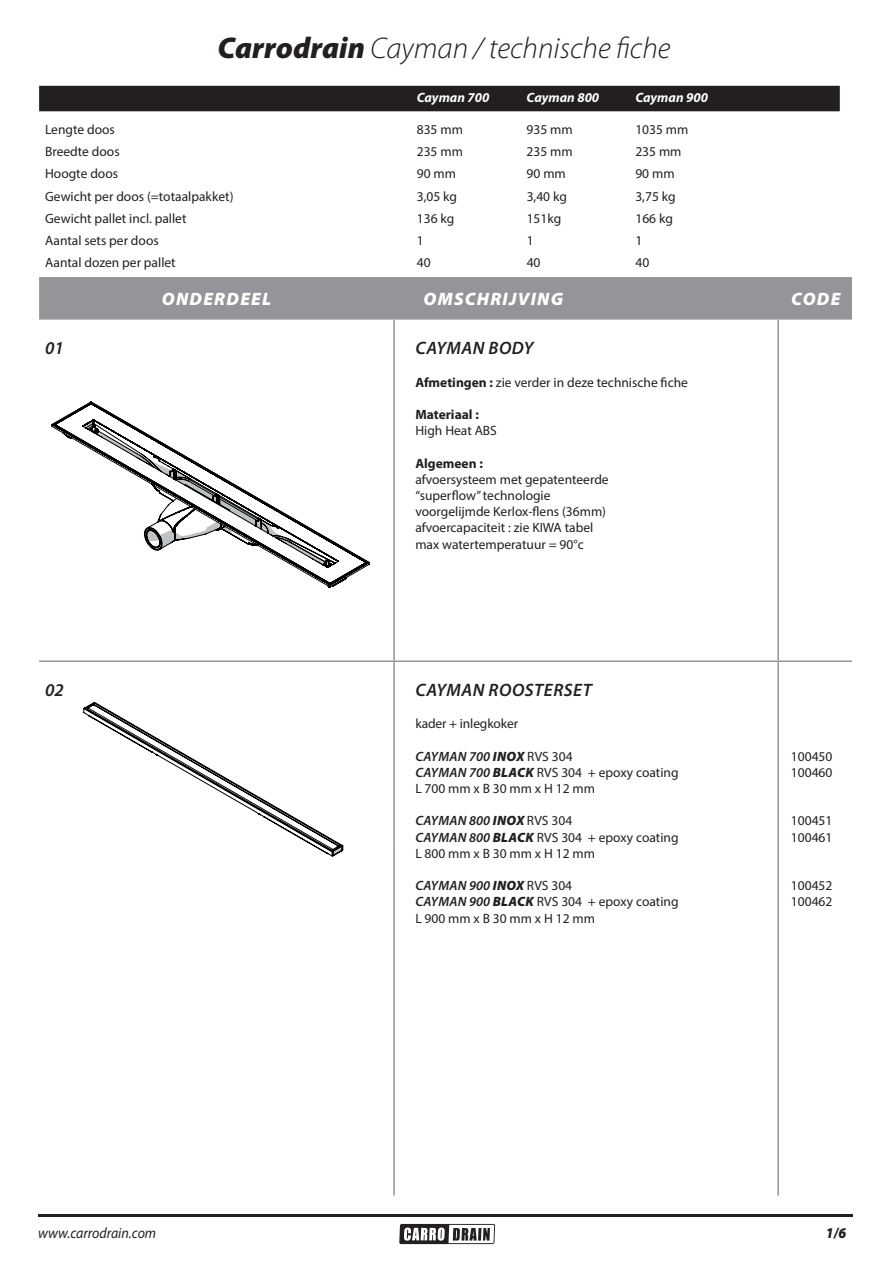
<style>
.page{position:relative;width:893px;height:1263px;background:#fff}
.page>*{position:absolute;margin:0;border:0;box-sizing:border-box;transform-origin:0 0}
.t1{font:italic 300 30px "Myriad Pro";color:#231f20}
.t2{font:italic 600 18px "Myriad Pro";letter-spacing:.03em;color:#231f20}
.t3{font:italic 900 18px "Myriad Pro";letter-spacing:.07em;color:#fff}
.t4{font:italic 15px "Myriad Pro";color:#231f20;scale:.93 1}
.t5{font:italic 900 15px "Myriad Pro";color:#231f20;scale:.93 1}
.t6{font:13.5px/16.2px "Myriad Pro";color:#231f20}
.t7{font:italic 700 13.5px "Myriad Pro";color:#fff}
.t8{font:700 13.5px "Myriad Pro";color:#231f20}
.s1{font-weight:900}
.s2{font-weight:700}
.s3{font-weight:600;font-style:italic}
.s4{font-weight:900;font-style:italic}
</style>
<div class="page">
<hr style="left:38px;top:1214px;width:815px;height:2px;background:#231f20">
<div style="left:39px;top:277px;width:813px;height:43px;background:#939598"></div>
<hr style="left:393px;top:320px;width:2px;height:340px;background:#939598">
<hr style="left:777px;top:320px;width:2px;height:340px;background:#939598">
<hr style="left:39px;top:660px;width:355px;height:2px;background:#939598">
<hr style="left:394px;top:660px;width:384px;height:2px;background:#939598">
<hr style="left:393px;top:662px;width:2px;height:182px;background:#939598">
<hr style="left:777px;top:662px;width:2px;height:182px;background:#939598">
<hr style="left:393px;top:844px;width:2px;height:351px;background:#939598">
<hr style="left:777px;top:844px;width:2px;height:351px;background:#939598">
<hr style="left:778px;top:660px;width:74px;height:2px;background:#939598">
<div style="left:39px;top:86px;width:801px;height:25px;background:#231f20"></div>
<svg style="left:83px;top:702px;width:261px;height:155px"></svg>
<svg style="left:399px;top:1224px;width:96px;height:20px"></svg>
<svg style="left:54px;top:403px;width:315px;height:185px"></svg>
<h1 class="t1" style="left:218px;top:30px;width:455px"><span class="s1">Carrodrain</span> Cayman / technische fiche</h1>
<p class="t7" style="left:417px;top:89px;width:74px">Cayman 700</p>
<p class="t7" style="left:527px;top:89px;width:74px">Cayman 800</p>
<p class="t7" style="left:635px;top:89px;width:74px">Cayman 900</p>
<p class="t6" style="left:45px;top:121px;width:71px">Lengte doos</p>
<p class="t6" style="left:417px;top:121px;width:48px">835 mm</p>
<p class="t6" style="left:527px;top:121px;width:48px">935 mm</p>
<p class="t6" style="left:635px;top:121px;width:55px">1035 mm</p>
<p class="t6" style="left:45px;top:143px;width:76px">Breedte doos</p>
<p class="t6" style="left:417px;top:143px;width:48px">235 mm</p>
<p class="t6" style="left:527px;top:143px;width:48px">235 mm</p>
<p class="t6" style="left:635px;top:143px;width:48px">235 mm</p>
<p class="t6" style="left:45px;top:166px;width:74px">Hoogte doos</p>
<p class="t6" style="left:417px;top:166px;width:41px">90 mm</p>
<p class="t6" style="left:527px;top:166px;width:41px">90 mm</p>
<p class="t6" style="left:635px;top:166px;width:41px">90 mm</p>
<p class="t6" style="left:45px;top:188px;width:190px">Gewicht per doos (=totaalpakket)</p>
<p class="t6" style="left:417px;top:188px;width:42px">3,05 kg</p>
<p class="t6" style="left:527px;top:188px;width:42px">3,40 kg</p>
<p class="t6" style="left:635px;top:188px;width:42px">3,75 kg</p>
<p class="t6" style="left:45px;top:210px;width:143px">Gewicht pallet incl. pallet</p>
<p class="t6" style="left:417px;top:210px;width:39px">136 kg</p>
<p class="t6" style="left:527px;top:210px;width:36px">151kg</p>
<p class="t6" style="left:635px;top:210px;width:39px">166 kg</p>
<p class="t6" style="left:45px;top:232px;width:115px">Aantal sets per doos</p>
<p class="t6" style="left:417px;top:232px;width:8px">1</p>
<p class="t6" style="left:527px;top:232px;width:8px">1</p>
<p class="t6" style="left:635px;top:232px;width:8px">1</p>
<p class="t6" style="left:45px;top:254px;width:132px">Aantal dozen per pallet</p>
<p class="t6" style="left:417px;top:254px;width:15px">40</p>
<p class="t6" style="left:527px;top:254px;width:15px">40</p>
<p class="t6" style="left:635px;top:254px;width:15px">40</p>
<h2 class="t3" style="left:162px;top:287px;width:111px">ONDERDEEL</h2>
<h2 class="t3" style="left:424px;top:287px;width:141px">OMSCHRIJVING</h2>
<h2 class="t3" style="left:791px;top:287px;width:51px">CODE</h2>
<h2 class="t2" style="left:45px;top:337px;width:20px">01</h2>
<h2 class="t2" style="left:415px;top:337px;width:120px">CAYMAN BODY</h2>
<p class="t6" style="left:415px;top:374px;width:274px"><span class="s2">Afmetingen :</span> zie verder in deze technische fiche</p>
<p class="t8" style="left:415px;top:406px;width:65px">Materiaal :</p>
<p class="t6" style="left:415px;top:422px;width:83px">High Heat ABS</p>
<p class="t8" style="left:415px;top:454px;width:69px">Algemeen :</p>
<p class="t6" style="left:415px;top:471px;width:195px">afvoersysteem met gepatenteerde “superflow” technologie voorgelijmde Kerlox-flens (36mm) afvoercapaciteit : zie KIWA tabel max watertemperatuur = 90°c</p>
<h2 class="t2" style="left:45px;top:678px;width:20px">02</h2>
<h2 class="t2" style="left:415px;top:678px;width:178px">CAYMAN ROOSTERSET</h2>
<p class="t6" style="left:415px;top:715px;width:104px">kader + inlegkoker</p>
<p class="t6" style="left:415px;top:748px;width:265px"><span class="s3">CAYMAN 700</span> <span class="s4">INOX</span> RVS 304<br><span class="s3">CAYMAN 700</span> <span class="s4">BLACK</span> RVS 304 + epoxy coating<br>L 700 mm x B 30 mm x H 12 mm</p>
<p class="t6" style="left:415px;top:813px;width:265px"><span class="s3">CAYMAN 800</span> <span class="s4">INOX</span> RVS 304<br><span class="s3">CAYMAN 800</span> <span class="s4">BLACK</span> RVS 304 + epoxy coating<br>L 800 mm x B 30 mm x H 12 mm</p>
<p class="t6" style="left:415px;top:877px;width:265px"><span class="s3">CAYMAN 900</span> <span class="s4">INOX</span> RVS 304<br><span class="s3">CAYMAN 900</span> <span class="s4">BLACK</span> RVS 304 + epoxy coating<br>L 900 mm x B 30 mm x H 12 mm</p>
<p class="t6" style="left:791px;top:748px;width:43px">100450<br>100460</p>
<p class="t6" style="left:791px;top:813px;width:43px">100451<br>100461</p>
<p class="t6" style="left:791px;top:877px;width:43px">100452<br>100462</p>
<p class="t4" style="left:38px;top:1224px;width:129px">www.carrodrain.com</p>
<p class="t5" style="left:826px;top:1223px;width:23px">1/6</p>
</div>
